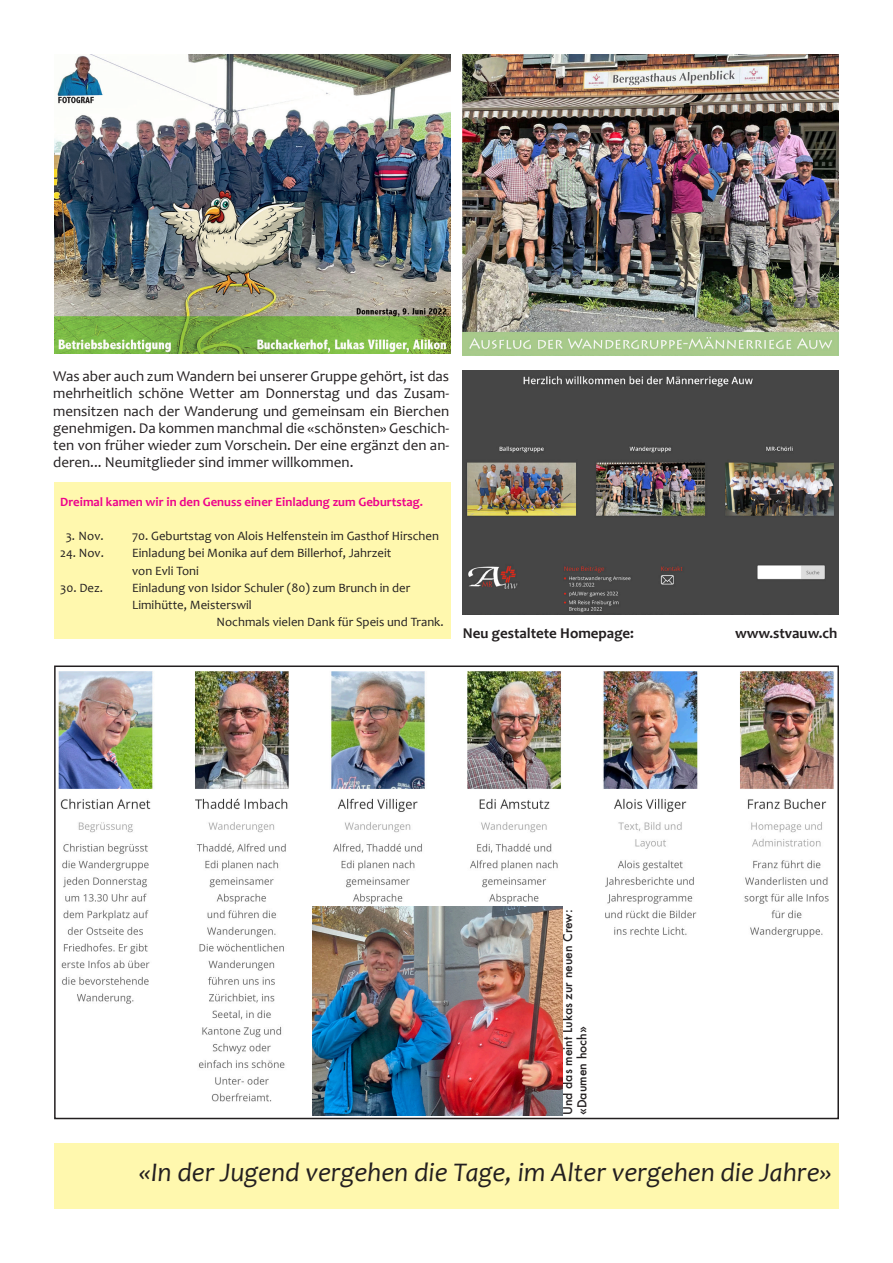
<style>
.page{position:relative;width:893px;height:1263px;background:#fff}
.page>*{position:absolute;margin:0;border:0;box-sizing:border-box;transform-origin:0 0}
.t1{font:italic 27px "Candara";color:#231f20}
.t2{font:15px/17.2px "Candara";color:#231f20;text-align:justify}
.t3{font:700 15px "Candara";color:#231f20}
.t4{font:12.75px "Candara";color:#231f20}
.t5{font:700 12.75px "Candara";color:#ed028c}
.t6{font:500 12px "Futura";color:#231f20}
</style>
<div class="page">
<div style="left:54px;top:1143px;width:785px;height:66px;background:#fff8ae"></div>
<div style="left:54px;top:482px;width:396px;height:156px;background:#fff8ae"></div>
<img style="left:54px;top:54px;width:396px;height:299px">
<img style="left:463px;top:54px;width:376px;height:301px">
<img style="left:463px;top:370px;width:376px;height:244px">
<img style="left:58px;top:671px;width:776px;height:439px">
<img style="left:312px;top:907px;width:250px;height:208px">
<div style="left:54px;top:665px;width:785px;height:454px;border:2px solid #231f20"></div>
<p class="t2" style="left:53px;top:367px;width:398px">Was aber auch zum Wandern bei unserer Gruppe gehört, ist das mehrheitlich schöne Wetter am Donnerstag und das Zusam&shy;mensitzen nach der Wanderung und gemeinsam ein Bierchen genehmigen. Da kommen manchmal die «schönsten» Geschich&shy;ten von früher wieder zum Vorschein. Der eine ergänzt den an&shy;deren... Neumitglieder sind immer willkommen.</p>
<p class="t5" style="left:60px;top:493px;width:364px">Dreimal kamen wir in den Genuss einer Einladung zum Geburtstag.</p>
<p class="t4" style="left:66px;top:528px;width:39px">3. Nov.</p>
<p class="t4" style="left:132px;top:528px;width:308px">70. Geburtstag von Alois Helfenstein im Gasthof Hirschen</p>
<p class="t4" style="left:60px;top:545px;width:45px">24. Nov.</p>
<p class="t4" style="left:132px;top:545px;width:261px">Einladung bei Monika auf dem Billerhof, Jahrzeit</p>
<p class="t4" style="left:132px;top:562px;width:68px">von Evli Toni</p>
<p class="t4" style="left:60px;top:580px;width:44px">30. Dez.</p>
<p class="t4" style="left:132px;top:580px;width:280px">Einladung von Isidor Schuler (80) zum Brunch in der</p>
<p class="t4" style="left:132px;top:597px;width:121px">Limihütte, Meisterswil</p>
<p class="t4" style="left:217px;top:614px;width:229px">Nochmals vielen Dank für Speis und Trank.</p>
<p class="t3" style="left:463px;top:624px;width:173px">Neu gestaltete Homepage:</p>
<p class="t3" style="left:735px;top:624px;width:104px">www.stvauw.ch</p>
<p class="t6" style="left:559px;top:1115px;width:207px;rotate:-90deg">Und das meint Lukas zur neuen Crew:</p>
<p class="t6" style="left:574px;top:1115px;width:91px;rotate:-90deg">«Daumen hoch»</p>
<p class="t1" style="left:139px;top:1155px;width:694px">«In der Jugend vergehen die Tage, im Alter vergehen die Jahre»</p>
</div>
